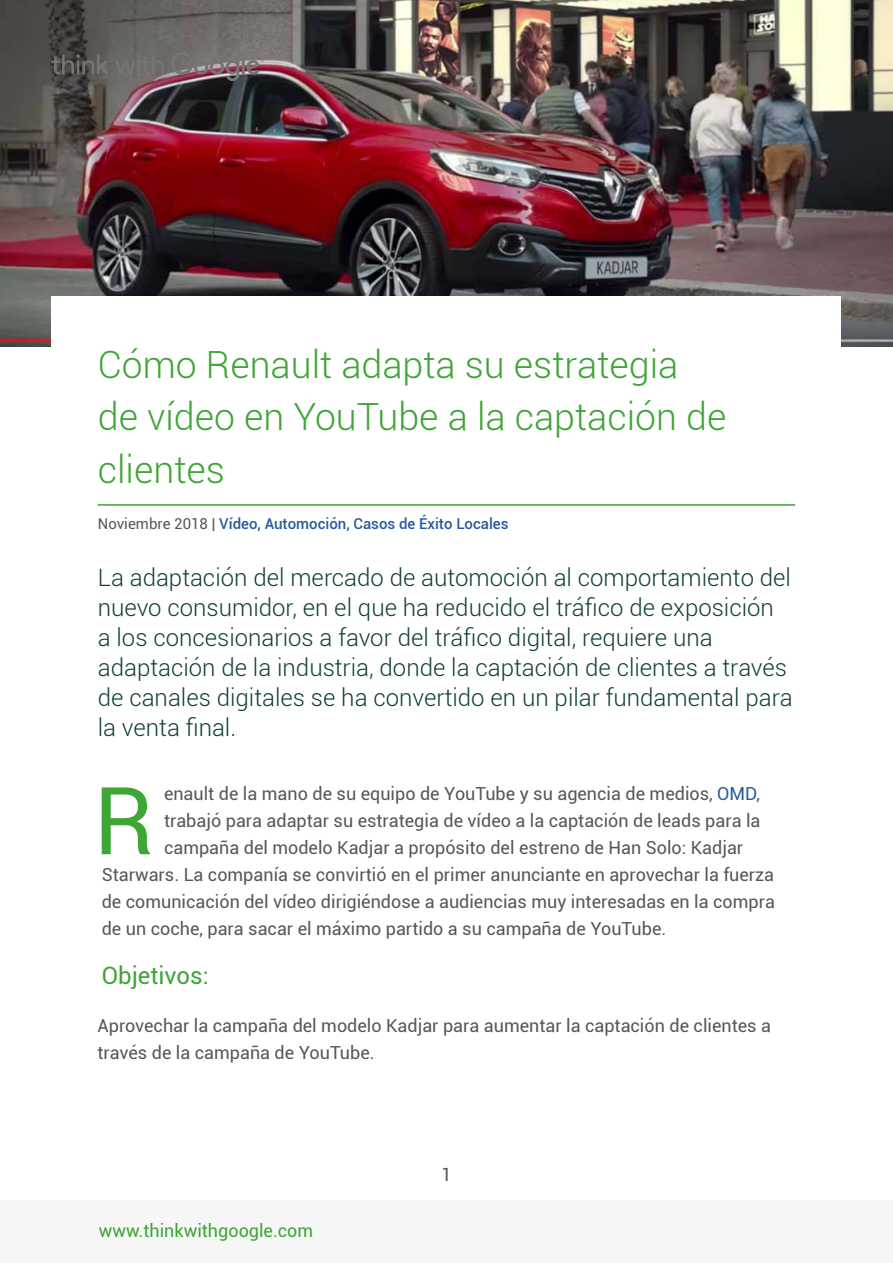
<style>
.page{position:relative;width:893px;height:1263px;background:#fff}
.page>*{position:absolute;margin:0;border:0;box-sizing:border-box;transform-origin:0 0}
.t1{font:93.9px "Roboto";color:#3fa535}
.t2{font:300 37.5px/52.5px "Roboto";color:#3fa535}
.t3{font:300 24px/30px "Roboto";color:#103f3c}
.t4{font:24px "Roboto";color:#3fa535}
.t5{font:18px/27px "Roboto";color:#575756}
.t6{font:18px "Roboto";color:#3fa535}
.t7{font:500 15px "Roboto";color:#275b9b}
.s1{font-weight:400;color:#575756}
.s2{color:#275b9b}
</style>
<div class="page">
<img style="left:0;top:0;width:893px;height:346px">
<div style="left:52px;top:296px;width:789px;height:92px;background:#fff"></div>
<div style="left:0;top:1200px;width:893px;height:63px;background:#f6f6f6"></div>
<hr style="left:98px;top:504px;width:697px;height:2px;background:#3fa535">
<svg style="left:52px;top:54px;width:57px;height:21px"></svg>
<svg style="left:115px;top:51px;width:148px;height:30px;background:#786c6e"></svg>
<h2 class="t2" style="left:98px;top:337px;width:630px">Cómo Renault adapta su estrategia de vídeo en YouTube a la captación de clientes</h2>
<p class="t7" style="left:98px;top:513px;width:412px"><span class="s1">Noviembre 2018 |</span> Vídeo, Automoción, Casos de Éxito Locales</p>
<p class="t3" style="left:98px;top:561px;width:697px">La adaptación del mercado de automoción al comportamiento del nuevo consumidor, en el que ha reducido el tráfico de exposición<br>a los concesionarios a favor del tráfico digital, requiere una adaptación de la industria, donde la captación de clientes a través de canales digitales se ha convertido en un pilar fundamental para la venta final.</p>
<h1 class="t1" style="left:94px;top:755px;width:61px">R</h1>
<p class="t5" style="left:164px;top:780px;width:597px">enault de la mano de su equipo de YouTube y su agencia de medios, <span class="s2">OMD</span>,</p>
<p class="t5" style="left:164px;top:807px;width:598px">trabajó para adaptar su estrategia de vídeo a la captación de leads para la</p>
<p class="t5" style="left:164px;top:834px;width:581px">campaña del modelo Kadjar a propósito del estreno de Han Solo: Kadjar</p>
<p class="t5" style="left:102px;top:861px;width:674px">Starwars. La companía se convirtió en el primer anunciante en aprovechar la fuerza</p>
<p class="t5" style="left:102px;top:888px;width:675px">de comunicación del vídeo dirigiéndose a audiencias muy interesadas en la compra</p>
<p class="t5" style="left:102px;top:915px;width:566px">de un coche, para sacar el máximo partido a su campaña de YouTube.</p>
<h3 class="t4" style="left:102px;top:958px;width:109px">Objetivos:</h3>
<p class="t5" style="left:97px;top:1011px;width:675px">Aprovechar la campaña del modelo Kadjar para aumentar la captación de clientes a través de la campaña de YouTube.</p>
<p class="t6" style="left:99px;top:1218px;width:216px">www.thinkwithgoogle.com</p>
<p class="t5" style="left:441px;top:1160px;width:12px">1</p>
</div>
